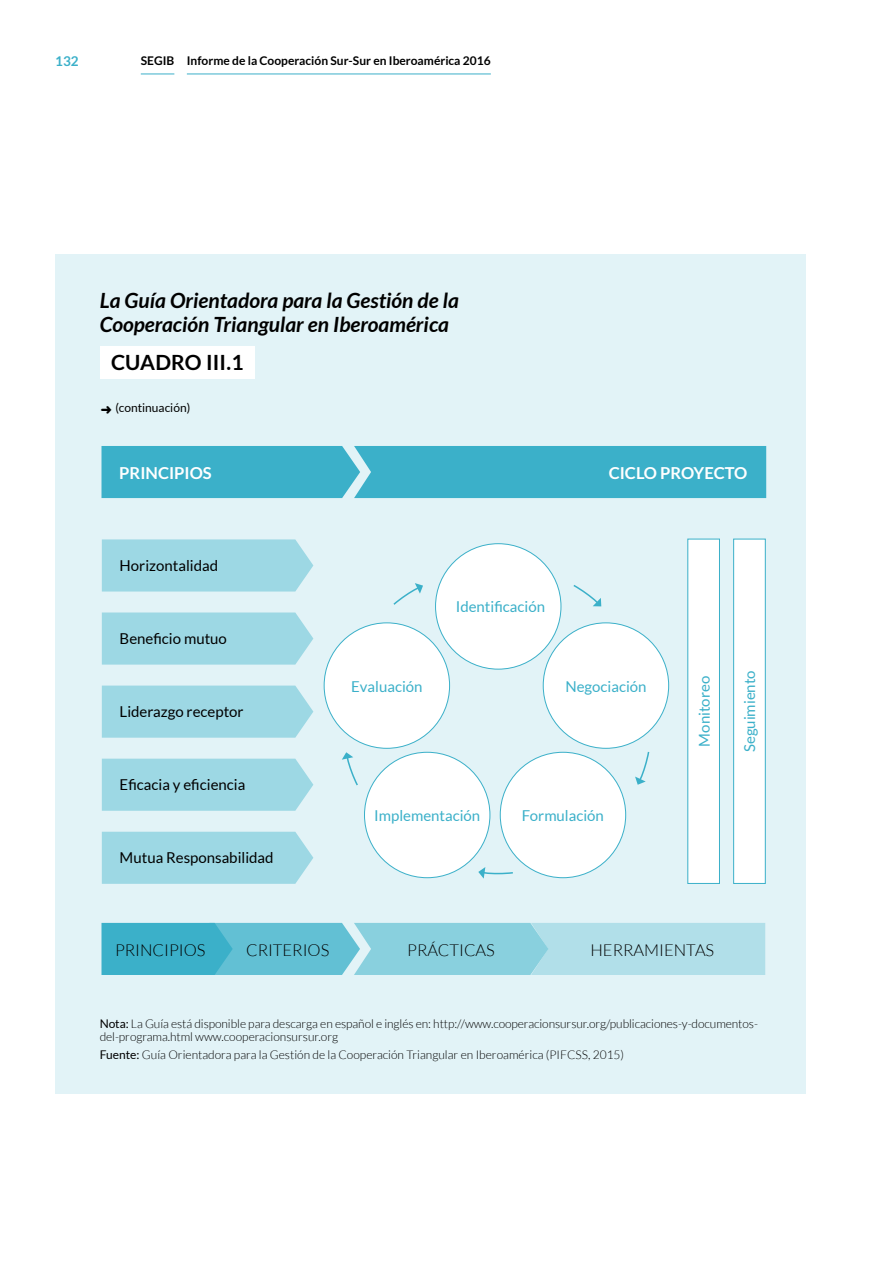
<style>
.page{position:relative;width:893px;height:1263px;background:#fff}
.page>*{position:absolute;margin:0;border:0;box-sizing:border-box;transform-origin:0 0}
.t1{font:italic 700 21px/24px "Lato";color:#000}
.t2{font:700 21px "Lato";letter-spacing:.01em;color:#000}
.t3{font:300 16.5px "Lato";color:#000}
.t4{font:700 16.5px "Lato";color:#fff}
.t5{font:15px "Lato";color:#000}
.t6{font:15px "Lato";color:#3bb0c9}
.t7{font:700 13.5px "Lato";color:#3bb0c9}
.t8{font:300 12px/13.5px "Lato";letter-spacing:-.005em;color:#000}
.t9{font:700 12px "Lato";color:#000}
.t10{font:12px "Lato";color:#000}
.s1{font-weight:400}
</style>
<div class="page">
<hr style="left:141px;top:74px;width:33px;height:1px;background:#3bb0c9">
<hr style="left:187px;top:74px;width:304px;height:1px;background:#3bb0c9">
<div style="left:55px;top:254px;width:751px;height:839px;background:#e2f3f7"></div>
<div style="left:100px;top:346px;width:155px;height:33px;background:#fff"></div>
<svg style="left:687px;top:538px;width:33px;height:346px;background:#f1f9fb"></svg>
<div style="left:101px;top:446px;width:665px;height:52px;background:#3bb0c9"></div>
<div style="left:102px;top:539px;width:211px;height:52px;background:#9dd8e4"></div>
<svg style="left:733px;top:538px;width:33px;height:346px;background:#f1f9fb"></svg>
<svg style="left:102px;top:612px;width:211px;height:53px;background:#a0d9e5"></svg>
<div style="left:102px;top:686px;width:211px;height:52px;background:#9dd8e4"></div>
<div style="left:102px;top:759px;width:211px;height:52px;background:#9dd8e4"></div>
<div style="left:102px;top:832px;width:211px;height:52px;background:#9dd8e4"></div>
<div style="left:435px;top:544px;width:126px;height:125px;background:#fff;border-radius:50%"></div>
<div style="left:543px;top:623px;width:126px;height:125px;background:#fff;border-radius:50%"></div>
<div style="left:364px;top:752px;width:126px;height:126px;background:#fff;border-radius:50%"></div>
<div style="left:500px;top:752px;width:126px;height:126px;background:#fff;border-radius:50%"></div>
<svg style="left:573px;top:585px;width:28px;height:21px"></svg>
<svg style="left:635px;top:751px;width:15px;height:34px"></svg>
<svg style="left:478px;top:867px;width:35px;height:12px"></svg>
<svg style="left:342px;top:752px;width:16px;height:34px"></svg>
<svg style="left:393px;top:583px;width:30px;height:22px"></svg>
<svg style="left:101px;top:923px;width:664px;height:52px;background:#82ccdc"></svg>
<div style="left:324px;top:623px;width:126px;height:125px;background:#fff;border-radius:50%"></div>
<p class="t7" style="left:55px;top:54px;width:25px">132</p>
<p class="t9" style="left:141px;top:54px;width:351px">SEGIB Informe de la Cooperación Sur-Sur en Iberoamérica 2016</p>
<p class="t1" style="left:100px;top:289px;width:361px">La Guía Orientadora para la Gestión de la<br>Cooperación Triangular en Iberoamérica</p>
<p class="t2" style="left:111px;top:350px;width:134px">Cuadro III.1</p>
<p class="t10" style="left:101px;top:401px;width:91px">➜ (continuación)</p>
<p class="t4" style="left:119px;top:463px;width:48px">Pri ncipi</p>
<p class="t4" style="left:190px;top:463px;width:24px">os</p>
<p class="t4" style="left:609px;top:463px;width:140px">Cic lo proyecto</p>
<p class="t5" style="left:120px;top:557px;width:100px">Horizontalidad</p>
<p class="t5" style="left:120px;top:630px;width:109px">Beneficio mutuo</p>
<p class="t5" style="left:120px;top:703px;width:126px">Liderazgo receptor</p>
<p class="t5" style="left:120px;top:776px;width:127px">Eficacia y eficiencia</p>
<p class="t5" style="left:120px;top:849px;width:155px">Mutua Responsabilidad</p>
<p class="t6" style="left:351px;top:678px;width:73px">Evaluación</p>
<p class="t6" style="left:456px;top:599px;width:91px">Identificación</p>
<p class="t6" style="left:565px;top:678px;width:83px">Negociación</p>
<p class="t6" style="left:374px;top:807px;width:108px">Implementación</p>
<p class="t6" style="left:522px;top:807px;width:83px">Formulación</p>
<p class="t6" style="left:696px;top:746px;width:72px;rotate:-90deg">Monitoreo</p>
<p class="t6" style="left:741px;top:752px;width:83px;rotate:-90deg">Seguimiento</p>
<p class="t3" style="left:115px;top:941px;width:90px">Pri nci pios</p>
<p class="t3" style="left:246px;top:941px;width:83px">Criteri os</p>
<p class="t3" style="left:407px;top:941px;width:88px">Prácticas</p>
<p class="t3" style="left:590px;top:941px;width:23px">Herr</p>
<p class="t3" style="left:633px;top:941px;width:81px">amie ntas</p>
<p class="t8" style="left:100px;top:1017px;width:660px"><span class="s1">Nota:</span> La Guía está disponible para descarga en español e inglés en: http://www.cooperacionsursur.org/publicaciones-y-documentos&shy;del-programa.html www.cooperacionsursur.org</p>
<p class="t8" style="left:100px;top:1048px;width:526px"><span class="s1">Fuente:</span> Guía Orientadora para la Gestión de la Cooperación Triangular en Iberoamérica (P IFCSS, 2015)</p>
</div>
